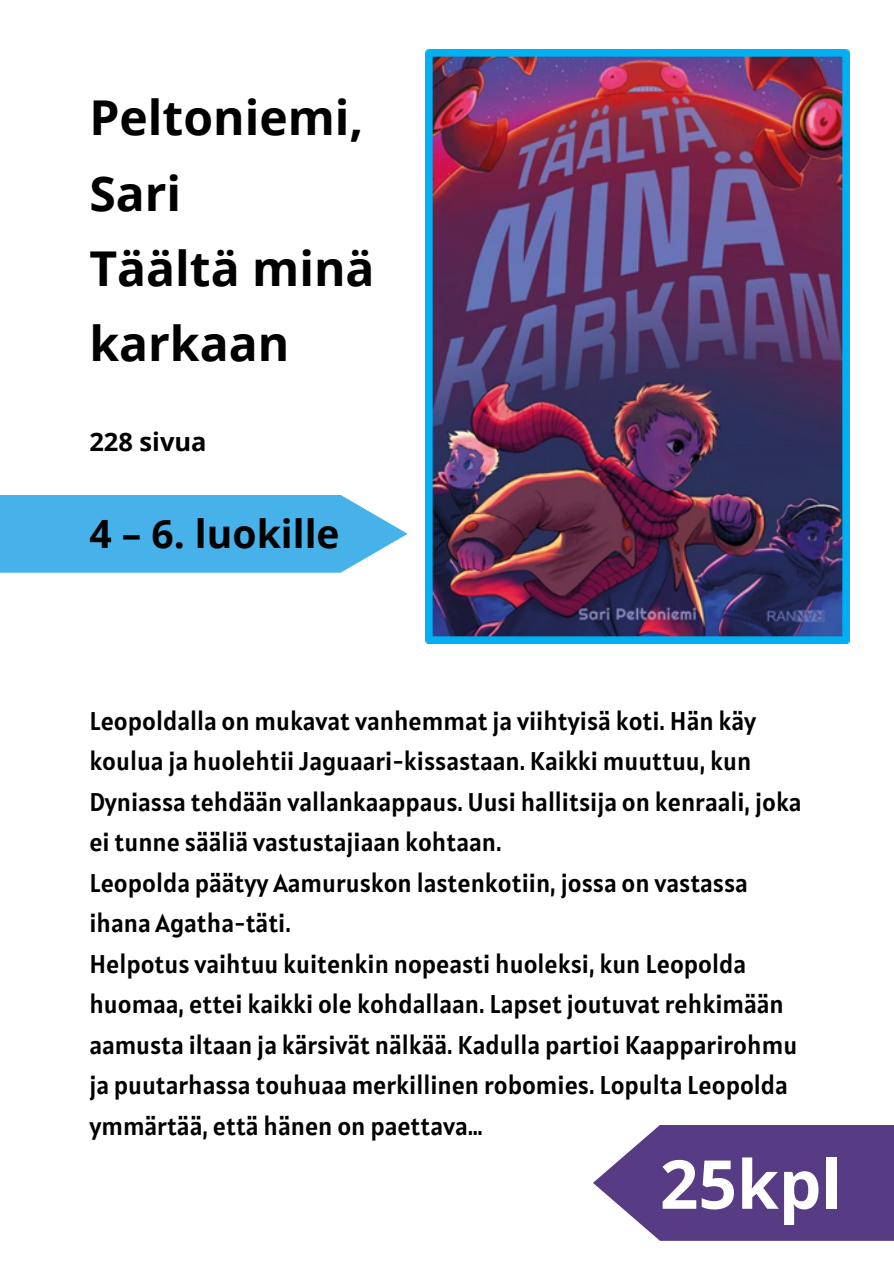
<style>
.page{position:relative;width:894px;height:1264px;background:#fff}
.page>*{position:absolute;margin:0;border:0;box-sizing:border-box;transform-origin:0 0}
.t1{font:700 67.5px "Open Sans";color:#fff}
.t2{font:700 48px/75.3px "Open Sans";color:#000}
.t3{font:700 39px "Open Sans";color:#000}
.t4{font:25.5px/40.5px "Alatsi";color:#000}
.t5{font:700 25.5px "Open Sans";color:#000}
</style>
<div class="page">
<svg style="left:0;top:495px;width:407px;height:77px;background:#55b8eb"></svg>
<img style="left:425px;top:50px;width:424px;height:594px">
<svg style="left:593px;top:1125px;width:300px;height:115px;background:#6a5193"></svg>
<h4 class="t2" style="left:89px;top:79px;width:286px">Peltoniemi,<br>Sari<br>Täältä minä karkaan</h4>
<h3 class="t5" style="left:89px;top:424px;width:119px">228 sivua</h3>
<p class="t3" style="left:89px;top:506px;width:252px">4 – 6. luokille</p>
<p class="t4" style="left:89px;top:700px;width:713px">Leopoldalla on mukavat vanhemmat ja viihtyisä koti. Hän käy koulua ja huolehtii Jaguaari-kissastaan. Kaikki muuttuu, kun Dyniassa tehdään vallankaappaus. Uusi hallitsija on kenraali, joka ei tunne sääliä vastustajiaan kohtaan.</p>
<p class="t4" style="left:89px;top:862px;width:660px">Leopolda päätyy Aamuruskon lastenkotiin, jossa on vastassa ihana Agatha-täti.</p>
<h1 class="t4" style="left:89px;top:943px;width:709px">Helpotus vaihtuu kuitenkin nopeasti huoleksi, kun Leopolda huomaa, ettei kaikki ole kohdallaan. Lapset joutuvat rehkimään aamusta iltaan ja kärsivät nälkää. Kadulla partioi Kaapparirohmu ja puutarhassa touhuaa merkillinen robomies. Lopulta Leopolda ymmärtää, että hänen on paettava…</h1>
<p class="t1" style="left:659px;top:1136px;width:184px">25kpl</p>
</div>
